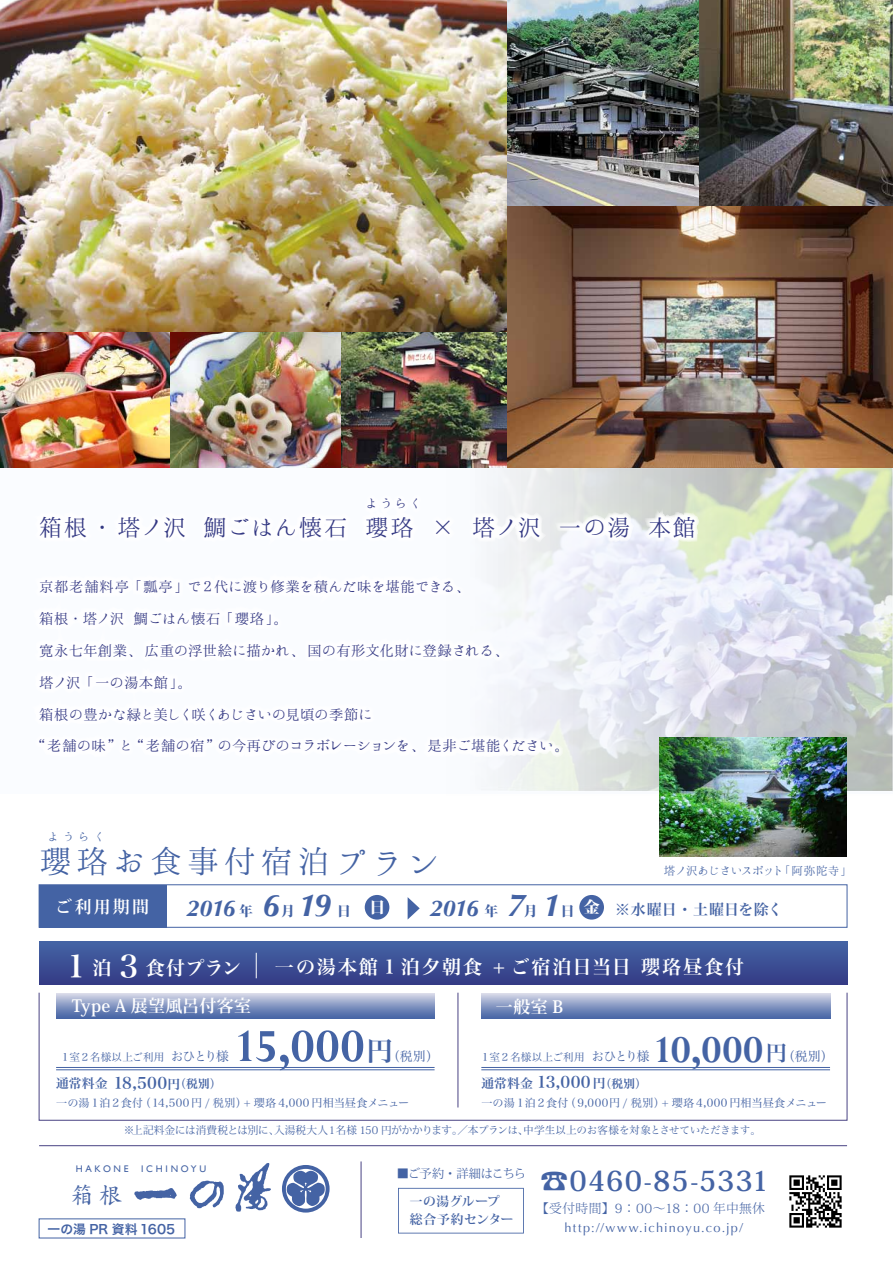
<style>
.page{position:relative;width:893px;height:1263px;background:#fff}
.page>*{position:absolute;margin:0;border:0;box-sizing:border-box;transform-origin:0 0}
.t1{font:700 51px "Perpetua";color:#4463a4}
.t2{font:700 42.45px "Perpetua";color:#4463a4}
.t3{font:35.1px "Hannari Mincho";letter-spacing:.05em;color:#4463a4}
.t4{font:italic 700 31.95px "Optima";color:#4463a4}
.t5{font:700 27.6px "Koz Min Pro";letter-spacing:.035em;color:#4463a4}
.t6{font:25.5px "Hannari Mincho";letter-spacing:-.05em;color:#333883}
.t7{font:24px "DF Kai Sho Md MP RKSJ H";color:#4463a4}
.t8{font:italic 700 23.4px "Optima";letter-spacing:-.05em;color:#4463a4}
.t9{font:19.2px "Hira Min Pro N W6";letter-spacing:.075em;color:#fff}
.t10{font:700 16.95px "Koz Min Pro";letter-spacing:.02em;color:#fff}
.t11{font:15.9px "Hannari Mincho";letter-spacing:-.1em;color:#333883}
.t12{font:15.9px "Hira Min Pro N W6";letter-spacing:.02em;color:#4463a4}
.t13{font:14.85px "Hira Min Pro N W6";letter-spacing:.02em;color:#4463a4}
.t14{font:800 13.8px "Koz Min Pro";color:#4463a4}
.t15{font:13.65px "Hannari Mincho";color:#333883}
.t16{font:12.75px "Optima";letter-spacing:.1em;color:#4463a4}
.t17{font:12.75px "Hannari Mincho";letter-spacing:-.115em;color:#4463a4}
.t18{font:300 12.75px "Koz Min Pro";letter-spacing:.025em;color:#4463a4}
.t19{font:700 12.75px/18.1px "Koz Min Pro";letter-spacing:.035em;color:#4463a4}
.t20{font:12.75px "Hira Kaku Pro N W6";letter-spacing:.005em;color:#4463a4}
.t21{font:12.75px "Hira Min Pro N W3";letter-spacing:-.09em;color:#4463a4}
.t22{font:12.15px "Koz Min Pro";letter-spacing:-.07em;color:#4463a4}
.t23{font:11.7px "Hira Min Pro N W6";color:#4463a4}
.t24{font:11.1px "Hira Min Pro N W3";letter-spacing:.01em;color:#4463a4}
.t25{font:10.65px "Koz Min Pro";letter-spacing:-.015em;color:#4463a4}
.t26{font:10.65px "Hira Min Pro N W3";letter-spacing:.02em;color:#4463a4}
.t27{font:9.6px "Gill Sans";letter-spacing:.28em;color:#4463a4}
.s1{font-family:"Koz Min Pro";font-weight:800;font-style:normal;font-size:13.8px}
.s2{font-family:"Koz Min Pro";font-weight:800;font-size:13.8px}
.s3{font-family:"Koz Min Pro";font-weight:800;font-size:15.9px;color:#fff}
.s4{font-size:30.9px}
.s5{font-family:"Hira Min Pro N W6";font-weight:400;font-size:26.55px}
.s6{font-family:"Hira Min Pro N W3";font-weight:400;font-size:12.75px}
.s7{font-family:"Hira Min Pro N W6";font-weight:400;font-size:21.3px}
.s8{font-size:12.75px}
.s9{font-family:"Hira Min Pro N W3"}
</style>
<div class="page">
<img style="left:506px;top:0;width:387px;height:206px">
<img style="left:506px;top:206px;width:387px;height:257px">
<img style="left:340px;top:332px;width:166px;height:136px">
<img style="left:0;top:332px;width:170px;height:136px">
<img style="left:170px;top:332px;width:170px;height:136px">
<img style="left:0;top:0;width:506px;height:332px">
<div style="left:0;top:468px;width:892px;height:325px;background:#fafcff"></div>
<img style="left:446px;top:463px;width:447px;height:333px">
<img style="left:789px;top:1175px;width:53px;height:53px">
<svg style="left:446px;top:490px;width:258px;height:56px"></svg>
<svg style="left:446px;top:572px;width:125px;height:219px"></svg>
<svg style="left:134px;top:1188px;width:43px;height:12px"></svg>
<svg style="left:235px;top:1163px;width:36px;height:49px"></svg>
<svg style="left:190px;top:1180px;width:34px;height:28px"></svg>
<svg style="left:282px;top:1165px;width:48px;height:47px"></svg>
<svg style="left:398px;top:1188px;width:126px;height:45px"></svg>
<hr style="left:39px;top:1145px;width:808px;height:1px;background:#494383">
<hr style="left:361px;top:1161px;width:1px;height:77px;background:#494383">
<div style="left:39px;top:942px;width:808px;height:42px;background:linear-gradient(to bottom,#4564a5,#343c86)"></div>
<div style="left:481px;top:993px;width:349px;height:26px;background:linear-gradient(to bottom,#d4d6e6,#4564a5)"></div>
<div style="left:56px;top:993px;width:379px;height:26px;background:linear-gradient(to bottom,#d3d6e6,#4261a3)"></div>
<hr style="left:56px;top:1069px;width:379px;height:1px;background:#4463a4">
<hr style="left:56px;top:1067px;width:379px;height:1px;background:#4463a4">
<hr style="left:481px;top:1069px;width:349px;height:1px;background:#4463a4">
<hr style="left:481px;top:1067px;width:349px;height:1px;background:#4463a4">
<div style="left:39px;top:884px;width:808px;height:44px;border:1px solid #4463a4"></div>
<div style="left:39px;top:885px;width:128px;height:42px;background:#4463a4"></div>
<div style="left:365px;top:895px;width:24px;height:25px;background:#4463a4;border-radius:50%"></div>
<div style="left:579px;top:895px;width:25px;height:25px;background:#4463a4;border-radius:50%"></div>
<svg style="left:408px;top:897px;width:12px;height:22px"></svg>
<hr style="left:457px;top:993px;width:1px;height:114px;background:#494383">
<div style="left:39px;top:992px;width:808px;height:129px;border:1px solid #494383"></div>
<svg style="left:256px;top:953px;width:1px;height:25px"></svg>
<img style="left:660px;top:737px;width:187px;height:119px">
<p class="t15" style="left:366px;top:496px;width:59px">ようらく</p>
<h3 class="t6" style="left:39px;top:513px;width:661px">箱根・塔ノ沢 鯛ごはん懐石 瓔珞 × 塔ノ沢 一の湯 本館</h3>
<p class="t11" style="left:39px;top:578px;width:435px">京都老舗料亭「瓢亭」で２代に渡り修業を積んだ味を堪能できる、</p>
<p class="t11" style="left:39px;top:610px;width:252px">箱根・塔ノ沢 鯛ごはん懐石「瓔珞」。</p>
<p class="t11" style="left:39px;top:642px;width:474px">寛永七年創業、広重の浮世絵に描かれ、国の有形文化財に登録される、</p>
<p class="t11" style="left:39px;top:674px;width:156px">塔ノ沢「一の湯本館」。</p>
<p class="t11" style="left:39px;top:705px;width:337px">箱根の豊かな緑と美しく咲くあじさいの見頃の季節に</p>
<p class="t11" style="left:31px;top:737px;width:541px">“老舗の味”と“老舗の宿”の今再びのコラボレーションを、是非ご堪能ください。</p>
<p class="t17" style="left:48px;top:829px;width:60px">ようらく</p>
<h3 class="t3" style="left:40px;top:842px;width:405px">瓔珞お食事付宿泊プラン</h3>
<p class="t17" style="left:664px;top:864px;width:191px">塔ノ沢あじさいスポット「阿弥陀寺」</p>
<p class="t10" style="left:55px;top:894px;width:96px">ご利用期間</p>
<h3 class="t8" style="left:187px;top:894px;width:68px">2016 <span class="s1">年</span></h3>
<h3 class="t4" style="left:262px;top:886px;width:19px">6</h3>
<p class="t14" style="left:281px;top:900px;width:15px">月</p>
<h3 class="t4" style="left:298px;top:886px;width:35px">19</h3>
<p class="t14" style="left:337px;top:900px;width:50px">日 <sup>日</sup></p>
<h3 class="t8" style="left:430px;top:894px;width:70px">2016 <span class="s1">年</span></h3>
<h3 class="t4" style="left:508px;top:886px;width:19px">7</h3>
<p class="t14" style="left:524px;top:900px;width:15px">月</p>
<h3 class="t4" style="left:543px;top:886px;width:19px">1</h3>
<p class="t13" style="left:561px;top:896px;width:224px"><span class="s2">日</span> <span class="s3">金</span> ※水曜日・土曜日を除く</p>
<p class="t9" style="left:67px;top:951px;width:176px"><span class="s4">1</span> 泊 <span class="s4">3</span> 食付プラン</p>
<p class="t9" style="left:275px;top:949px;width:470px">一の湯本館 1 泊夕朝食 + ご宿泊日当日 瓔珞昼食付</p>
<p class="t10" style="left:72px;top:993px;width:181px">Type A 展望風呂付客室</p>
<p class="t10" style="left:496px;top:994px;width:69px">一般室 B</p>
<p class="t21" style="left:171px;top:1045px;width:60px">おひとり様</p>
<h1 class="t1" style="left:234px;top:1014px;width:206px">15,000<span class="s5">円</span><span class="s6">（税別）</span></h1>
<h2 class="t2" style="left:653px;top:1023px;width:182px">10,000<span class="s7">円</span><span class="s6">（税別）</span></h2>
<p class="t26" style="left:482px;top:1048px;width:169px">1室2 名様以上ご利用 <span class="s8">おひとり様</span></p>
<p class="t12" style="left:481px;top:1068px;width:111px"><span class="s8">通常料金</span> 13,000</p>
<p class="t24" style="left:481px;top:1093px;width:347px">一の湯 1泊2食付（ 9,000円 / 税別）+ 瓔珞 4,000 円相当昼食メニュー</p>
<p class="t26" style="left:62px;top:1048px;width:104px">1室2 名様以上ご利用</p>
<p class="t12" style="left:56px;top:1069px;width:113px"><span class="s8">通常料金</span> 18,500</p>
<p class="t24" style="left:56px;top:1093px;width:355px">一の湯 1泊2食付（ 14,500 円 / 税別）+ 瓔珞 4,000 円相当昼食メニュー</p>
<p class="t23" style="left:593px;top:1073px;width:56px"><span class="s8">円</span>（税別）</p>
<p class="t23" style="left:168px;top:1073px;width:56px"><span class="s8">円</span>（税別）</p>
<p class="t25" style="left:124px;top:1123px;width:639px">※上記料金には消費税とは別に、入湯税大人１名様 150 円がかかります。／<span class="s9">本プランは、中学生以上のお客様を対象とさせていただきます。</span></p>
<p class="t27" style="left:76px;top:1163px;width:54px">HAKONE</p>
<p class="t27" style="left:141px;top:1163px;width:67px">ICHINOYU</p>
<h3 class="t7" style="left:70px;top:1182px;width:54px">箱 根</h3>
<p class="t20" style="left:48px;top:1218px;width:129px">一の湯 PR 資料 1605</p>
<p class="t22" style="left:397px;top:1165px;width:131px">■ご予約・詳細はこちら</p>
<h3 class="t5" style="left:540px;top:1161px;width:230px">☎0460-85-5331</h3>
<p class="t16" style="left:564px;top:1220px;width:180px">http://www.ichinoyu.co.jp/</p>
<p class="t19" style="left:410px;top:1192px;width:105px">一の湯グループ総合予約センター</p>
<p class="t18" style="left:536px;top:1199px;width:230px">【受付時間】9：00～18：00 年中無休</p>
</div>
